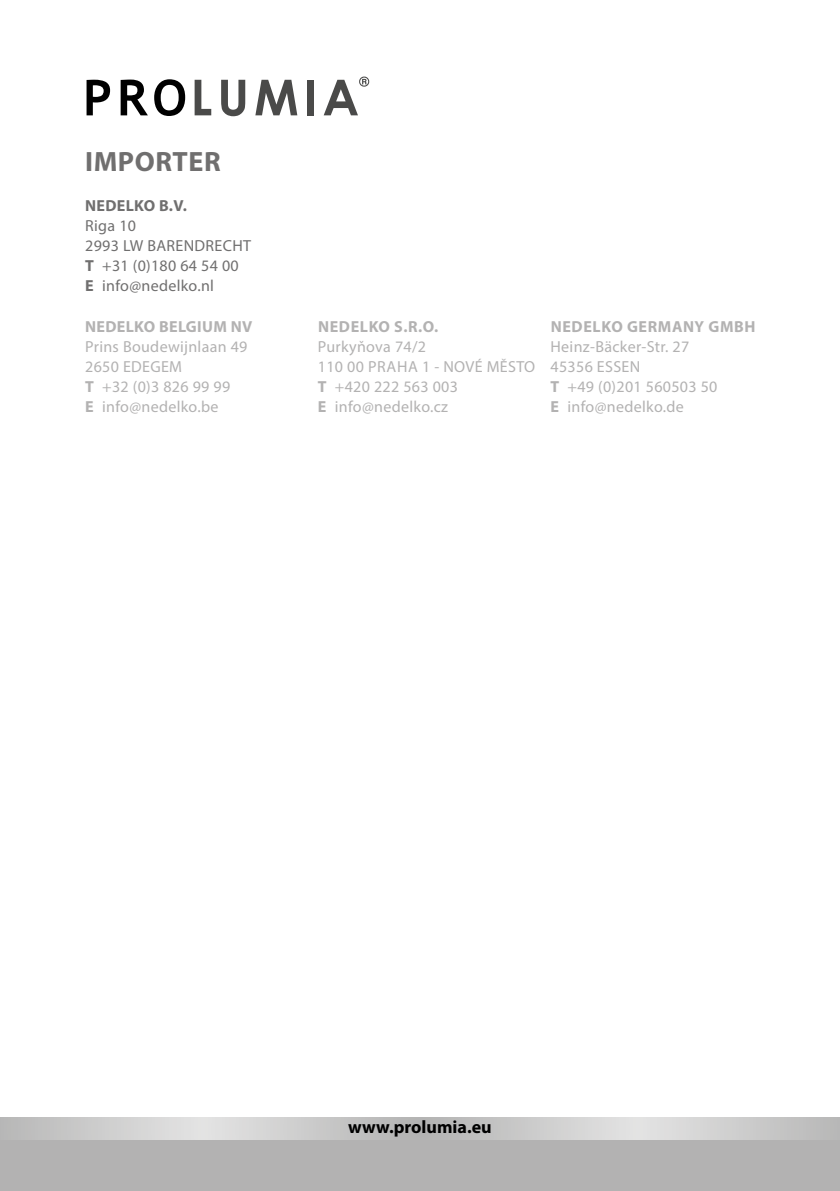
<style>
.page{position:relative;width:840px;height:1191px;background:#fff}
.page>*{position:absolute;margin:0;border:0;box-sizing:border-box;transform-origin:0 0}
.t1{font:700 28px "Myriad Pro";letter-spacing:.02em;color:#706f6f}
.t2{font:700 18px "Myriad Pro";color:#000}
.t3{font:16px/20px "Myriad Pro";letter-spacing:.02em;color:#b3b2b2}
.t4{font:16px/20px "Myriad Pro";letter-spacing:.02em;color:#706f6f}
.t5{font:700 16px "Myriad Pro";letter-spacing:.04em;color:#b3b2b2}
.t6{font:700 16px "Myriad Pro";letter-spacing:.02em;color:#b3b2b2}
.t7{font:700 16px "Myriad Pro";letter-spacing:.02em;color:#706f6f}
.s1{font-weight:700}
</style>
<div class="page">
<div style="left:0;top:1140px;width:839px;height:51px;background:#b3b2b2"></div>
<svg style="left:0;top:1117px;width:839px;height:23px;background:#cccccb"></svg>
<svg style="left:194px;top:80px;width:17px;height:35px"></svg>
<svg style="left:221px;top:80px;width:24px;height:36px"></svg>
<svg style="left:255px;top:80px;width:42px;height:35px"></svg>
<div style="left:307px;top:80px;width:7px;height:35px;background:#4a4a49"></div>
<svg style="left:324px;top:77px;width:45px;height:38px"></svg>
<svg style="left:86px;top:80px;width:24px;height:35px"></svg>
<svg style="left:120px;top:80px;width:28px;height:35px"></svg>
<svg style="left:154px;top:79px;width:31px;height:37px"></svg>
<h1 class="t1" style="left:85px;top:144px;width:137px">IMPORTER</h1>
<p class="t7" style="left:85px;top:195px;width:103px">NEDELKO B.V.</p>
<p class="t4" style="left:85px;top:216px;width:167px">Riga 10<br>2993 LW BARENDRECHT<br><span class="s1">T</span> +31 (0)180 64 54 00<br><span class="s1">E</span> info@nedelko.nl</p>
<p class="t6" style="left:85px;top:316px;width:169px">NEDELKO BELGIUM NV</p>
<p class="t3" style="left:85px;top:337px;width:164px">Prins Boudewijnlaan 49<br>2650 EDEGEM<br><span class="s1">T</span> +32 (0)3 826 99 99<br><span class="s1">E</span> info@nedelko.be</p>
<p class="t5" style="left:318px;top:316px;width:122px">NEDELKO S.R.O.</p>
<p class="t3" style="left:317px;top:337px;width:219px">Purkyňova 74/2<br>110 00 PRAHA 1 - NOVÉ MĚSTO<br><span class="s1">T</span> +420 222 563 003<br><span class="s1">E</span> info@nedelko.cz</p>
<p class="t5" style="left:550px;top:316px;width:206px">NEDELKO GERMANY GMBH</p>
<p class="t3" style="left:550px;top:337px;width:168px">Heinz-Bäcker-Str. 27<br>45356 ESSEN<br><span class="s1">T</span> +49 (0)201 560503 50<br><span class="s1">E</span> info@nedelko.de</p>
<p class="t2" style="left:348px;top:1115px;width:145px">www.prolumia.eu</p>
</div>
